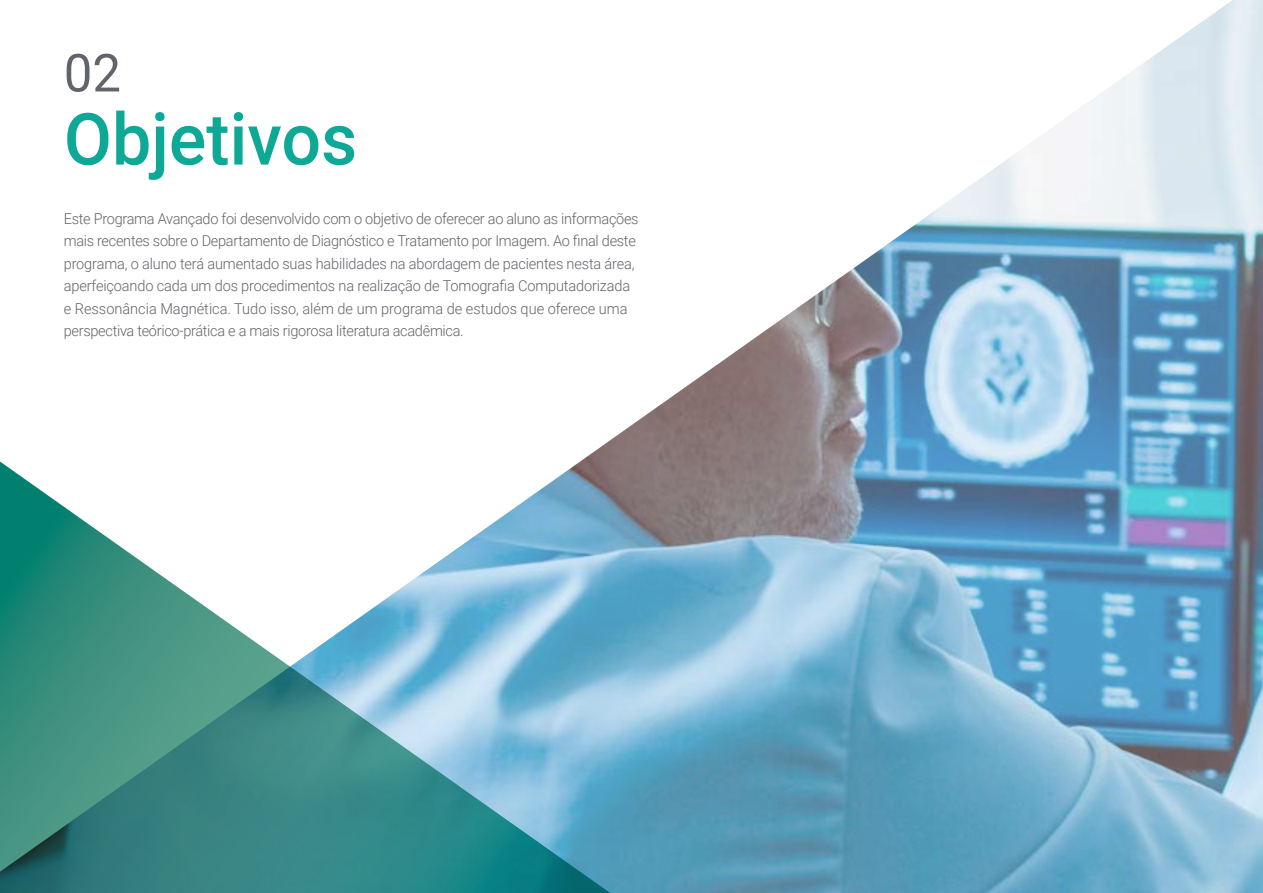
<style>
.page{position:relative;width:1263px;height:893px;background:#fff}
.page>*{position:absolute;margin:0;border:0;box-sizing:border-box;transform-origin:0 0}
.t1{font:500 72px "Roboto";color:#0ea996}
.t2{font:52.5px "Roboto";color:#61646a}
.t3{font:300 15px/22.5px "Roboto";letter-spacing:-.02em;color:#61646a}
</style>
<div class="page">
<img style="left:602px;top:0;width:661px;height:893px">
<svg style="left:0;top:446px;width:640px;height:447px"></svg>
<h2 class="t2" style="left:64px;top:36px;width:59px">02</h2>
<h1 class="t1" style="left:64px;top:89px;width:295px">Objetivos</h1>
<p class="t3" style="left:64px;top:207px;width:576px">Este Programa Avançado foi desenvolvido com o objetivo de oferecer ao aluno as informações mais recentes sobre o Departamento de Diagnóstico e Tratamento por Imagem. Ao final deste programa, o aluno terá aumentado suas habilidades na abordagem de pacientes nesta área, aperfeiçoando cada um dos procedimentos na realização de Tomografia Computadorizada e Ressonância Magnética. Tudo isso, além de um programa de estudos que oferece uma perspectiva teórico-prática e a mais rigorosa literatura acadêmica.</p>
</div>
